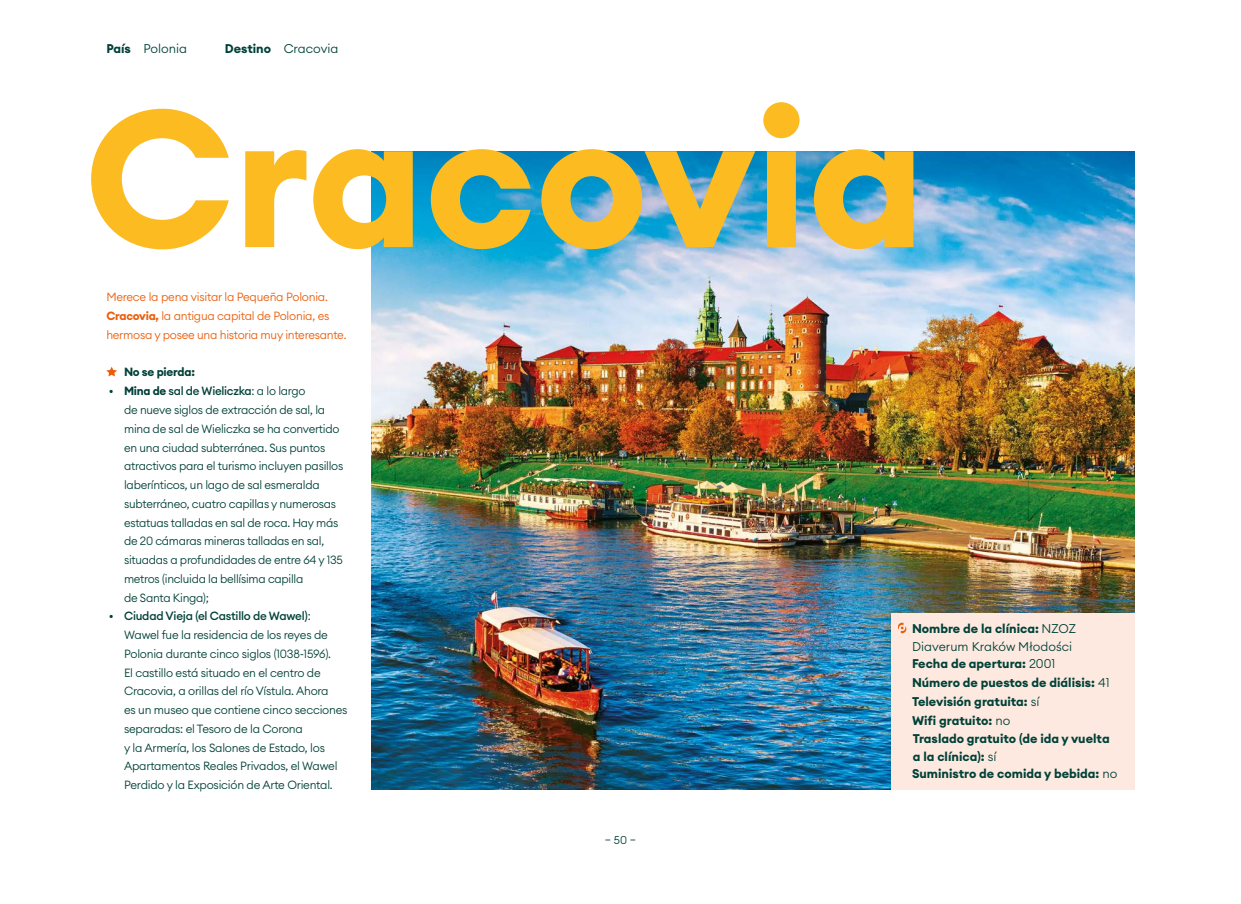
<style>
.page{position:relative;width:1241px;height:904px;background:#fff}
.page>*{position:absolute;margin:0;border:0;box-sizing:border-box;transform-origin:0 0}
.t1{font:700 191.5px "Euclid Circular A";color:#fbbb21}
.t2{font:700 12.5px/17.5px "Euclid Circular A";color:#004138}
.t3{font:300 12.5px "Euclid Circular A";color:#004138}
.t4{font:300 11.75px/18.8px "Euclid Circular A";letter-spacing:-.02em;color:#004138}
.t5{font:300 11.75px/18.8px "Euclid Circular A";letter-spacing:-.02em;color:#eb5d0b}
.t6{font:700 11.75px "Euclid Circular A";letter-spacing:-.02em;color:#004138}
.t7{font:300 11.25px "Euclid Circular A";color:#004138}
.s1{font-weight:700}
.s2{font-weight:500}
.s3{font-weight:300}
</style>
<div class="page">
<svg style="left:106px;top:367px;width:11px;height:9px"></svg>
<img style="left:371px;top:151px;width:763px;height:638px">
<div style="left:890px;top:613px;width:244px;height:176px;background:#fde9df"></div>
<svg style="left:898px;top:622px;width:8px;height:11px"></svg>
<p class="t3" style="left:106px;top:40px;width:82px"><span class="s1">País</span> Polonia</p>
<p class="t3" style="left:225px;top:40px;width:115px"><span class="s1">Destino</span> Cracovia</p>
<h1 class="t1" style="left:84px;top:55px;width:842px">Cracovia</h1>
<p class="t5" style="left:106px;top:288px;width:242px">Merece la pena visitar la Pequeña Polonia.<br><span class="s1">Cracovia,</span> la antigua capital de Polonia, es hermosa y posee una historia muy interesante.</p>
<p class="t6" style="left:124px;top:365px;width:72px">No se pierda:</p>
<p class="t4" style="left:124px;top:381px;width:221px;text-indent:-15px">• <span class="s1">Mina de</span> <span class="s2">sal de Wieliczka</span>: a lo largo<br>de nueve siglos de extracción de sal, la mina de sal de Wieliczka se ha convertido en una ciudad subterránea. Sus puntos atractivos para el turismo incluyen pasillos laberínticos, un lago de sal esmeralda subterráneo, cuatro capillas y numerosas estatuas talladas en sal de roca. Hay más de 20 cámaras mineras talladas en sal, situadas a profundidades de entre 64 y 135 metros (incluida la bellísima capilla<br>de Santa Kinga);</p>
<p class="t4" style="left:124px;top:606px;width:225px;text-indent:-15px">• <span class="s2">Ciudad Vieja (el Castillo de Wawel)</span>:<br>Wawel fue la residencia de los reyes de Polonia durante cinco siglos (1038-1596).<br>El castillo está situado en el centro de Cracovia, a orillas del río Vístula. Ahora<br>es un museo que contiene cinco secciones separadas: el Tesoro de la Corona<br>y la Armería, los Salones de Estado, los Apartamentos Reales Privados, el Wawel Perdido y la Exposición de Arte Oriental.</p>
<p class="t7" style="left:604px;top:832px;width:33px">— 50 —</p>
<p class="t2" style="left:912px;top:620px;width:165px">Nombre de la clínica: <span class="s3">NZOZ<br>Diaverum Kraków Młodości<br></span>Fecha de apertura: <span class="s3">2001</span></p>
<p class="t2" style="left:912px;top:673px;width:199px;line-height:18.8px">Número de puestos de diálisis: <span class="s3">41<br></span>Televisión gratuita: <span class="s3">sí<br></span>Wifi gratuito: <span class="s3">no<br></span>Traslado gratuito (de ida y vuelta</p>
<p class="t2" style="left:912px;top:747px;width:207px">a la clínica): <span class="s3">sí<br></span>Suministro de comida y bebida: <span class="s3">no</span></p>
</div>
